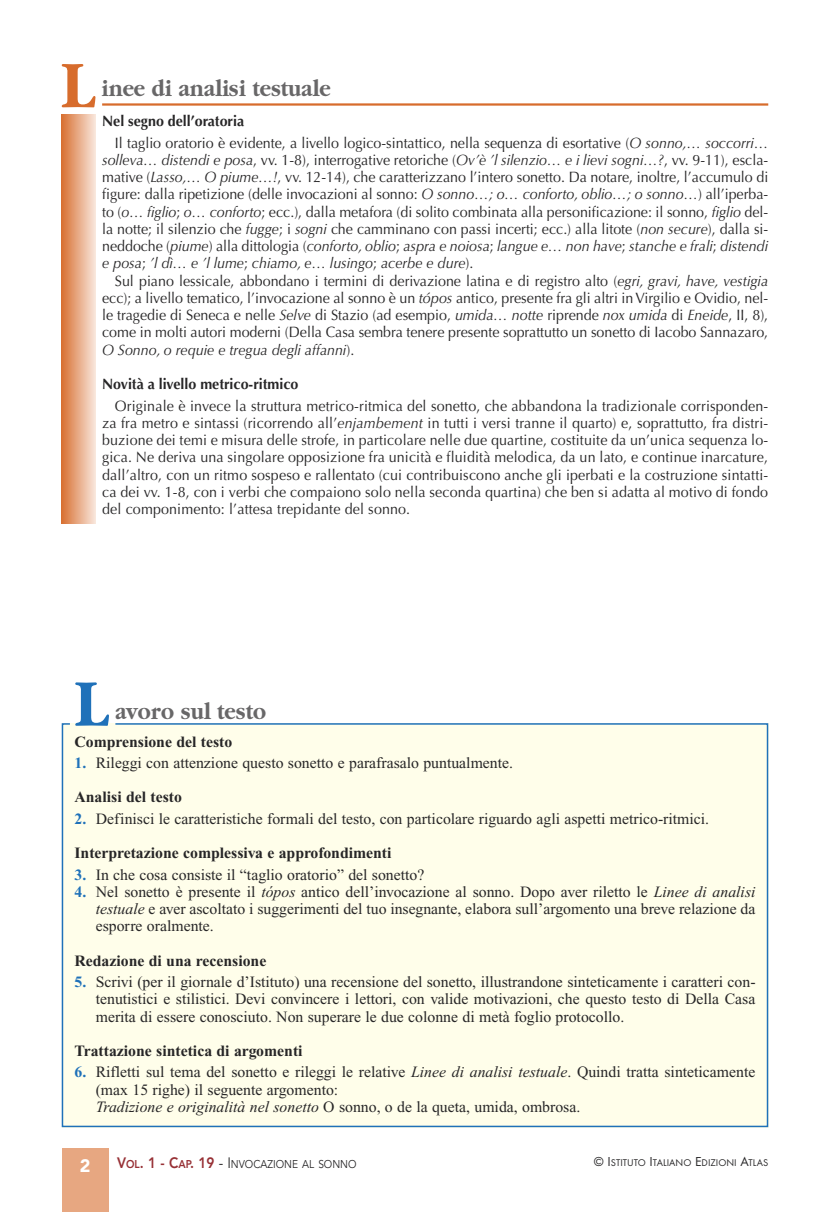
<style>
.page{position:relative;width:830px;height:1212px;background:#fff}
.page>*{position:absolute;margin:0;border:0;box-sizing:border-box;transform-origin:0 0}
.t1{font:700 69.15px "Garamond";color:#1f71b9;scale:.9 1}
.t2{font:700 69.15px "Garamond";color:#d76c2c;scale:.9 1}
.t3{font:700 24px "Garamond";color:#686768;scale:.9 1}
.t4{font:900 18px "Avenir";color:#fff}
.t5{font:15.75px/17.2px "Times New Roman";color:#272627}
.t6{font:700 15.75px "Times New Roman";color:#272627}
.t7{font:15px/17.2px "Optima";color:#272627;text-align:justify;scale:.95 1}
.t8{font:700 15px "Optima";color:#272627;scale:.95 1}
.t9{font:11.25px "Avenir";color:#272627;scale:.9 1}
.t10{font:10.2px "Futura T";color:#272627}
.s1{font-weight:700}
.s2{font-style:italic}
.s3{font-weight:700;color:#1f71b9}
.s4{font-weight:800;font-size:15px;color:#973035}
.s5{font-weight:800;color:#973035}
.s6{font-size:15px}
.s7{font-size:13.5px}
</style>
<div class="page">
<div style="left:62px;top:1148px;width:46px;height:64px;background:#e7a781"></div>
<div style="left:61px;top:723px;width:707px;height:405px;background:#fffeea"></div>
<hr style="left:102px;top:103px;width:665px;height:3px;background:#d76c2c">
<div style="left:62px;top:115px;width:34px;height:408px;background:linear-gradient(to right,#d97335,#f8e3d8)"></div>
<h1 class="t2" style="left:61px;top:43px;width:39px">L</h1>
<h2 class="t3" style="left:101px;top:73px;width:256px">inee di analisi testuale</h2>
<p class="t7" style="left:115px;top:112px;width:689px;line-height:21.5px;text-indent:-13px"><span class="s1">Nel segno dell’oratoria<br></span>Il taglio oratorio è evidente, a livello logico-sintattico, nella sequenza di esortative (<span class="s2">O sonno,… soccorri…</span></p>
<p class="t7" style="left:102px;top:153px;width:702px"><span class="s2">solleva… distendi e posa</span>, vv. 1-8), interrogative retoriche (<span class="s2">Ov’è ’l silenzio… e i lievi sogni…?</span>, vv. 9-11), escla&shy;mative (<span class="s2">Lasso,… O piume…!</span>, vv. 12-14), che caratterizzano l’intero sonetto. Da notare, inoltre, l’accumulo di figure: dalla ripetizione (delle invocazioni al sonno: <span class="s2">O sonno…; o… conforto, oblio…; o sonno…</span>) all’iperba&shy;to (<span class="s2">o… figlio</span>; <span class="s2">o… conforto</span>; ecc.), dalla metafora (di solito combinata alla personificazione: il sonno, <span class="s2">figlio</span> del&shy;la notte; il silenzio che <span class="s2">fugge</span>; i <span class="s2">sogni</span> che camminano con passi incerti; ecc.) alla litote (<span class="s2">non secure</span>), dalla si&shy;neddoche (<span class="s2">piume</span>) alla dittologia (<span class="s2">conforto, oblio</span>; <span class="s2">aspra e noiosa</span>; <span class="s2">langue e… non have</span>; <span class="s2">stanche e frali</span>; <span class="s2">distendi e posa</span>; <span class="s2">’l dì… e ’l lume</span>; <span class="s2">chiamo, e… lusingo</span>; <span class="s2">acerbe e dure</span>).</p>
<p class="t7" style="left:102px;top:273px;width:702px;text-indent:13px">Sul piano lessicale, abbondano i termini di derivazione latina e di registro alto (<span class="s2">egri, gravi, have, vestigia </span>ecc); a livello tematico, l’invocazione al sonno è un <span class="s2">tópos</span> antico, presente fra gli altri in Virgilio e Ovidio, nel&shy;le tragedie di Seneca e nelle <span class="s2">Selve</span> di Stazio (ad esempio, <span class="s2">umida… notte</span> riprende <span class="s2">nox umida</span> di <span class="s2">Eneide</span>, II, 8), come in molti autori moderni (Della Casa sembra tenere presente soprattutto un sonetto di Iacobo Sannazaro, <span class="s2">O Sonno, o requie e tregua degli affanni</span>).</p>
<p class="t8" style="left:102px;top:378px;width:208px">Novità a livello metrico-ritmico</p>
<p class="t7" style="left:102px;top:398px;width:702px;text-indent:13px">Originale è invece la struttura metrico-ritmica del sonetto, che abbandona la tradizionale corrisponden&shy;za fra metro e sintassi (ricorrendo all’<span class="s2">enjambement</span> in tutti i versi tranne il quarto) e, soprattutto, fra distri&shy;buzione dei temi e misura delle strofe, in particolare nelle due quartine, costituite da un’unica sequenza lo&shy;gica. Ne deriva una singolare opposizione fra unicità e fluidità melodica, da un lato, e continue inarcature, dall’altro, con un ritmo sospeso e rallentato (cui contribuiscono anche gli iperbati e la costruzione sintatti&shy;ca dei vv. 1-8, con i verbi che compaiono solo nella seconda quartina) che ben si adatta al motivo di fondo del componimento: l’attesa trepidante del sonno.</p>
<h1 class="t1" style="left:75px;top:661px;width:39px">L</h1>
<h2 class="t3" style="left:115px;top:696px;width:169px">avoro sul testo</h2>
<p class="t6" style="left:74px;top:736px;width:159px">Comprensione del testo</p>
<p class="t5" style="left:74px;top:747px;width:440px;line-height:34.2px"><span class="s3">1.</span> Rileggi con attenzione questo sonetto e parafrasalo puntualmente.<br><span class="s1">Analisi del testo</span></p>
<p class="t5" style="left:74px;top:803px;width:636px;line-height:34.2px"><span class="s3">2.</span> Definisci le caratteristiche formali del testo, con particolare riguardo agli aspetti metrico-ritmici.<br><span class="s1">Interpretazione complessiva e approfondimenti</span></p>
<p class="t5" style="left:74px;top:867px;width:351px"><span class="s3">3.</span> In che cosa consiste il “taglio oratorio” del sonetto?</p>
<p class="t5" style="left:96px;top:884px;width:661px;text-align:justify;text-indent:-21px"><span class="s3">4.</span> Nel sonetto è presente il <span class="s2">tópos</span> antico dell’invocazione al sonno. Dopo aver riletto le <span class="s2">Linee di analisi testuale</span> e aver ascoltato i suggerimenti del tuo insegnante, elabora sull’argomento una breve relazione da esporre oralmente.</p>
<p class="t6" style="left:74px;top:955px;width:193px">Redazione di una recensione</p>
<p class="t5" style="left:96px;top:975px;width:661px;text-align:justify;text-indent:-21px"><span class="s3">5.</span> Scrivi (per il giornale d’Istituto) una recensione del sonetto, illustrandone sinteticamente i caratteri con&shy;tenutistici e stilistici. Devi convincere i lettori, con valide motivazioni, che questo testo di Della Casa merita di essere conosciuto. Non superare le due colonne di metà foglio protocollo.</p>
<p class="t6" style="left:74px;top:1045px;width:229px">Trattazione sintetica di argomenti</p>
<p class="t5" style="left:96px;top:1065px;width:661px;text-indent:-21px"><span class="s3">6.</span> Rifletti sul tema del sonetto e rileggi le relative <span class="s2">Linee di analisi testuale</span>. Quindi tratta sinteticamente (max 15 righe) il seguente argomento:<br><span class="s2">Tradizione e originalità nel sonetto</span> O sonno, o de la queta, umida, ombrosa.</p>
<p class="t4" style="left:80px;top:1159px;width:12px">2</p>
<p class="t9" style="left:117px;top:1159px;width:267px"><span class="s4">V</span><span class="s5">OL</span><span class="s4">. 1 - C</span><span class="s5">AP</span><span class="s4">. 19</span> <span class="s6">- I</span>NVOCAZIONE AL SONNO</p>
<p class="t10" style="left:593px;top:1156px;width:176px"><span class="s7">© I</span>STITUTO <span class="s7">I</span>TALIANO <span class="s7">E</span>DIZIONI <span class="s7">A</span>TLAS</p>
</div>
